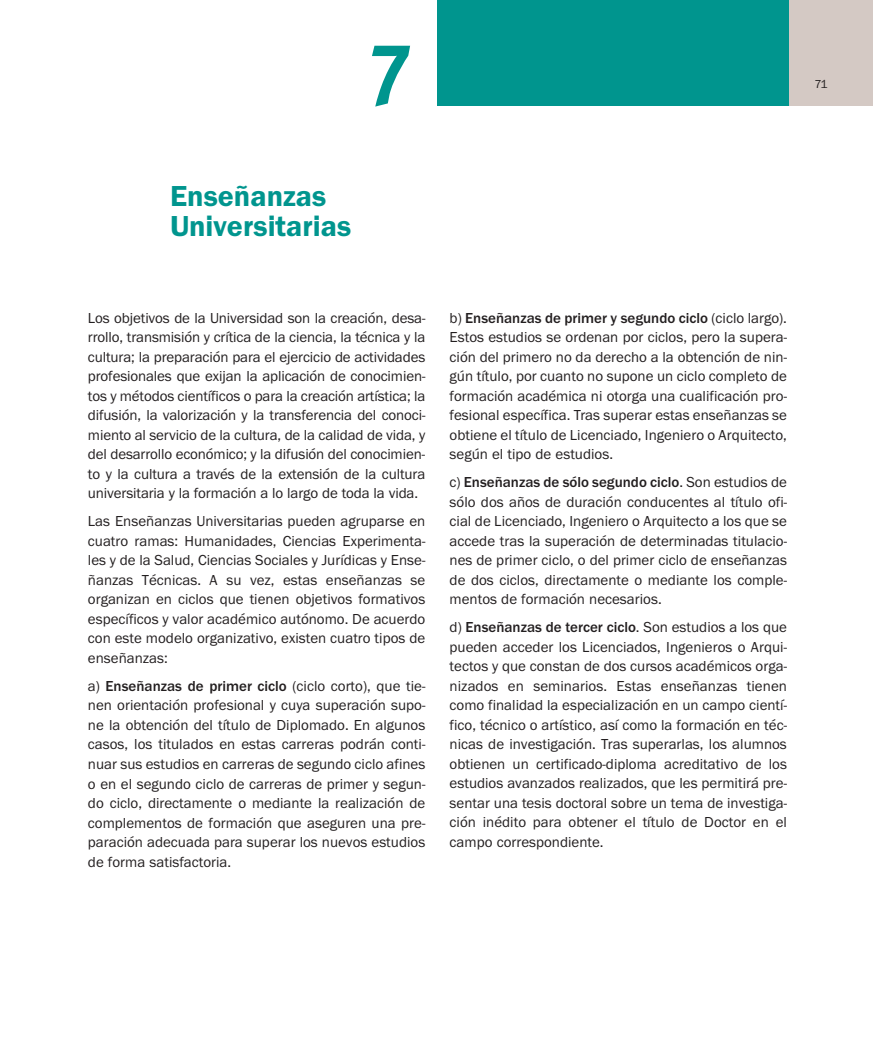
<style>
.page{position:relative;width:873px;height:1041px;background:#fff}
.page>*{position:absolute;margin:0;border:0;box-sizing:border-box;transform-origin:0 0}
.t1{font:700 85.5px "Meta Plus";color:#00958e}
.t2{font:30px/30px "Franklin Gothic Dem Bld";color:#00958e}
.t3{font:15px/19.5px "Franklin Gothic";color:#231f20;text-align:justify}
.t4{font:15px "Franklin Gothic Mdm";color:#231f20}
.t5{font:12px "Franklin Gothic";color:#231f20}
.s1{font-family:"Franklin Gothic"}
</style>
<div class="page">
<svg style="left:437px;top:0;width:435px;height:106px;background:#289e98"></svg>
<h1 class="t1" style="left:371px;top:27px;width:41px">7</h1>
<p class="t5" style="left:815px;top:80px;width:13px">71</p>
<h2 class="t2" style="left:170px;top:183px;width:183px">Enseñanzas<br>Universitarias</h2>
<p class="t3" style="left:88px;top:309px;width:339px">Los objetivos de la Universidad son la creación, desa&shy;rrollo, transmisión y crítica de la ciencia, la técnica y la cultura; la preparación para el ejercicio de actividades profesionales que exijan la aplicación de conocimien&shy;tos y métodos científicos o para la creación artística; la difusión, la valorización y la transferencia del conoci&shy;miento al servicio de la cultura, de la calidad de vida, y del desarrollo económico; y la difusión del conocimien&shy;to y la cultura a través de la extensión de la cultura universitaria y la formación a lo largo de toda la vida.</p>
<p class="t3" style="left:88px;top:512px;width:339px">Las Enseñanzas Universitarias pueden agruparse en cuatro ramas: Humanidades, Ciencias Experimenta&shy;les y de la Salud, Ciencias Sociales y Jurídicas y Ense&shy;ñanzas Técnicas. A su vez, estas enseñanzas se organizan en ciclos que tienen objetivos formativos específicos y valor académico autónomo. De acuerdo con este modelo organizativo, existen cuatro tipos de enseñanzas:</p>
<p class="t4" style="left:88px;top:681px;width:339px"><span class="s1">a)</span> Enseñanzas de primer ciclo <span class="s1">(ciclo corto), que tie-</span></p>
<p class="t3" style="left:88px;top:696px;width:339px">nen orientación profesional y cuya superación supo&shy;ne la obtención del título de Diplomado. En algunos casos, los titulados en estas carreras podrán conti&shy;nuar sus estudios en carreras de segundo ciclo afines o en el segundo ciclo de carreras de primer y segun&shy;do ciclo, directamente o mediante la realización de complementos de formación que aseguren una pre&shy;paración adecuada para superar los nuevos estudios de forma satisfactoria.</p>
<p class="t4" style="left:449px;top:313px;width:339px"><span class="s1">b)</span> Enseñanzas de primer y segundo ciclo <span class="s1">(ciclo largo).</span></p>
<p class="t3" style="left:449px;top:328px;width:339px">Estos estudios se ordenan por ciclos, pero la supera&shy;ción del primero no da derecho a la obtención de nin&shy;gún título, por cuanto no supone un ciclo completo de formación académica ni otorga una cualificación pro&shy;fesional específica. Tras superar estas enseñanzas se obtiene el título de Licenciado, Ingeniero o Arquitecto, según el tipo de estudios.</p>
<p class="t4" style="left:449px;top:477px;width:339px"><span class="s1">c)</span> Enseñanzas de sólo segundo ciclo<span class="s1">. Son estudios de</span></p>
<p class="t3" style="left:449px;top:493px;width:339px">sólo dos años de duración conducentes al título ofi&shy;cial de Licenciado, Ingeniero o Arquitecto a los que se accede tras la superación de determinadas titulacio&shy;nes de primer ciclo, o del primer ciclo de enseñanzas de dos ciclos, directamente o mediante los comple&shy;mentos de formación necesarios.</p>
<p class="t4" style="left:449px;top:622px;width:339px"><span class="s1">d)</span> Enseñanzas de tercer ciclo<span class="s1">. Son estudios a los que</span></p>
<p class="t3" style="left:449px;top:638px;width:339px">pueden acceder los Licenciados, Ingenieros o Arqui&shy;tectos y que constan de dos cursos académicos orga&shy;nizados en seminarios. Estas enseñanzas tienen como finalidad la especialización en un campo cientí&shy;fico, técnico o artístico, así como la formación en téc&shy;nicas de investigación. Tras superarlas, los alumnos obtienen un certificado-diploma acreditativo de los estudios avanzados realizados, que les permitirá pre&shy;sentar una tesis doctoral sobre un tema de investiga&shy;ción inédito para obtener el título de Doctor en el campo correspondiente.</p>
</div>
